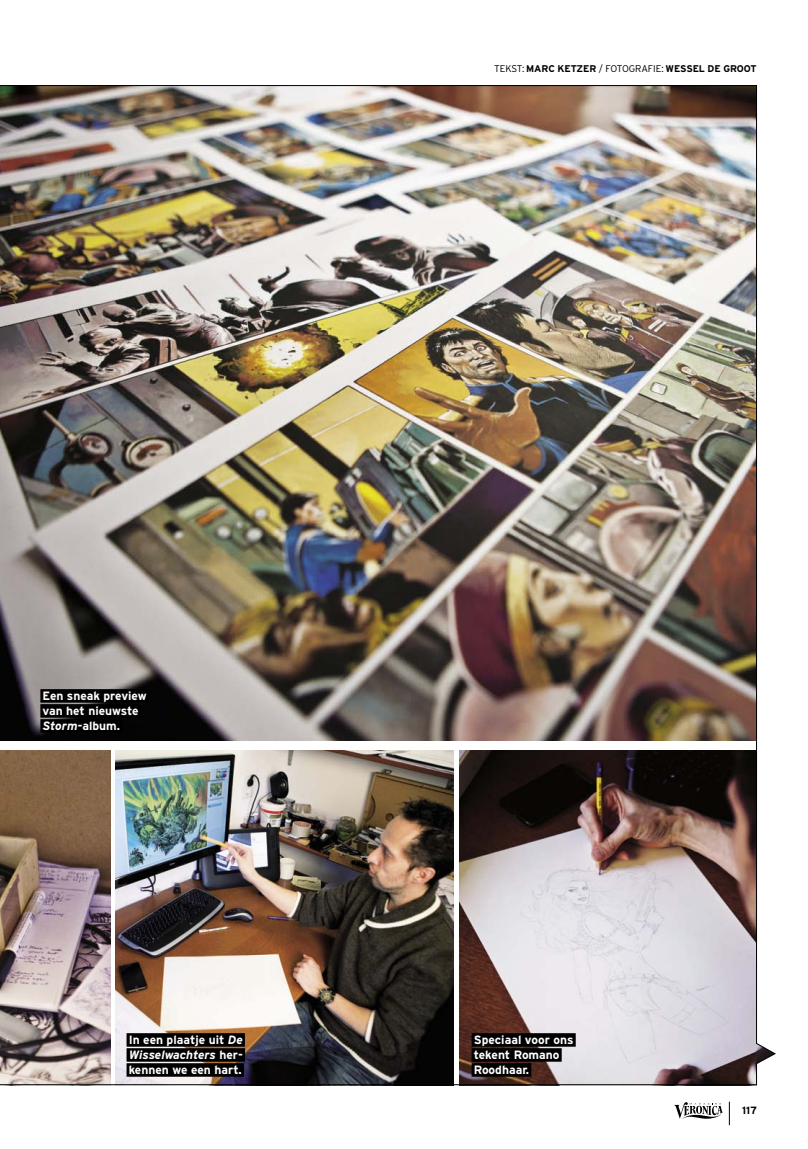
<style>
.page{position:relative;width:808px;height:1149px;background:#fff}
.page>*{position:absolute;margin:0;border:0;box-sizing:border-box;transform-origin:0 0}
.t1{font:700 12px/15px "Interstate";color:#fff}
.t2{font:700 10.5px "Interstate";color:#000}
.t3{font:700 9.75px "Interstate";letter-spacing:-.01em;color:#000}
.s1{font-weight:300}
.s2{font-style:italic}
</style>
<div class="page">
<img style="left:116px;top:750px;width:338px;height:333px">
<img style="left:459px;top:750px;width:297px;height:333px">
<img style="left:0;top:750px;width:111px;height:333px">
<img style="left:0;top:86px;width:756px;height:654px">
<hr style="left:0;top:1083px;width:757px;height:1px;background:#000">
<hr style="left:0;top:85px;width:757px;height:1px;background:#000">
<svg style="left:729px;top:1101px;width:1px;height:23px"></svg>
<svg style="left:674px;top:1102px;width:49px;height:16px"></svg>
<svg style="left:756px;top:86px;width:20px;height:999px"></svg>
<div style="left:127px;top:1032px;width:118px;height:14px;background:#000"></div>
<div style="left:127px;top:1047px;width:118px;height:14px;background:#000"></div>
<div style="left:127px;top:1062px;width:117px;height:14px;background:#000"></div>
<div style="left:40px;top:689px;width:109px;height:13px;background:#000"></div>
<div style="left:40px;top:704px;width:101px;height:13px;background:#000"></div>
<div style="left:40px;top:719px;width:82px;height:13px;background:#000"></div>
<div style="left:472px;top:1032px;width:104px;height:14px;background:#000"></div>
<div style="left:472px;top:1047px;width:90px;height:14px;background:#000"></div>
<div style="left:472px;top:1062px;width:59px;height:14px;background:#000"></div>
<p class="t3" style="left:494px;top:63px;width:264px"><span class="s1">TEKST:</span> MARC KETZER <span class="s1">/ FOTOGRAFIE:</span> WESSEL DE GROOT</p>
<p class="t1" style="left:43px;top:687px;width:106px">Een sneak preview van het nieuwste<br><span class="s2">Storm-</span>album.</p>
<p class="t1" style="left:129px;top:1031px;width:116px;text-align:justify">In een plaatje uit <span class="s2">De Wisselwachters</span> her&shy;kennen we een hart.</p>
<p class="t1" style="left:474px;top:1031px;width:101px">Speciaal voor ons tekent Romano<br>Roodhaar.</p>
<p class="t2" style="left:742px;top:1103px;width:16px">117</p>
</div>
